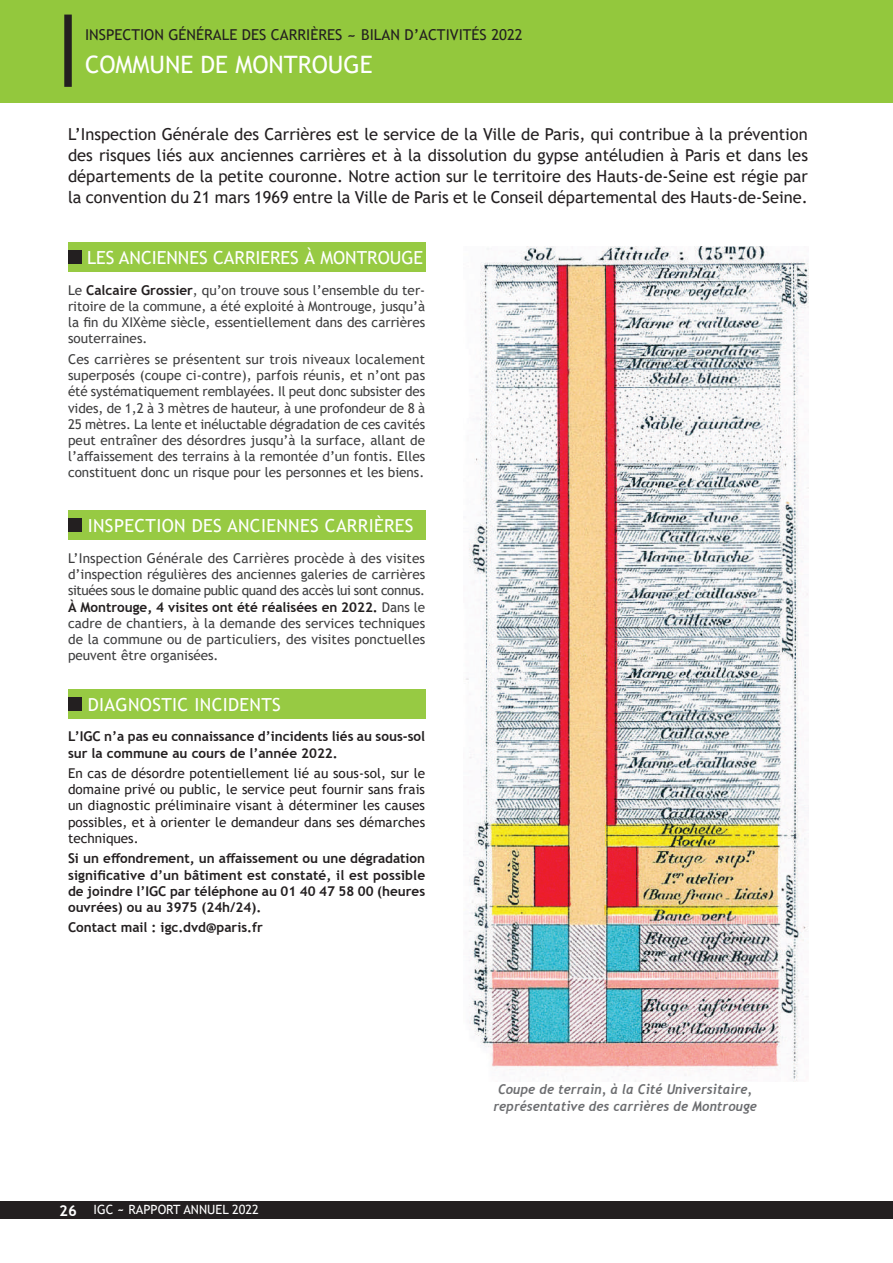
<style>
.page{position:relative;width:893px;height:1263px;background:#fff}
.page>*{position:absolute;margin:0;border:0;box-sizing:border-box;transform-origin:0 0}
.t1{font:24px "Trebuchet MS";color:#fff}
.t2{font:18px "Trebuchet MS";letter-spacing:.02em;color:#fff}
.t3{font:18px "Trebuchet MS";color:#fff}
.t4{font:16.5px/21px "Trebuchet MS";color:#231f20;text-align:justify}
.t5{font:15px "Trebuchet MS";color:#231f20}
.t6{font:13.5px/16.2px "Trebuchet MS";color:#3e3e3f;text-align:justify}
.t7{font:700 13.5px/16.2px "Trebuchet MS";color:#231f20}
.t8{font:13.5px/16.2px "Trebuchet MS";letter-spacing:.005em;color:#231f20;text-align:justify}
.t9{font:italic 700 13.5px/16.5px "Trebuchet";letter-spacing:.005em;color:#6c6d70;text-align:center;scale:.95 1}
.t10{font:12.75px "Trebuchet MS";color:#fff}
.s1{font-weight:700;font-size:13.5px}
.s2{font-weight:700;color:#231f20}
.s3{font-weight:700;font-size:15px}
.s4{font-weight:700}
</style>
<div class="page">
<div style="left:0;top:0;width:893px;height:102px;background:#93c83d"></div>
<div style="left:0;top:1201px;width:893px;height:17px;background:#231f20"></div>
<div style="left:64px;top:15px;width:8px;height:72px;background:#231f20"></div>
<div style="left:68px;top:242px;width:357px;height:30px;background:#97ca43"></div>
<div style="left:68px;top:250px;width:14px;height:14px;background:#231f20"></div>
<img style="left:466px;top:246px;width:342px;height:835px">
<div style="left:68px;top:510px;width:357px;height:30px;background:#97ca43"></div>
<div style="left:68px;top:518px;width:14px;height:14px;background:#231f20"></div>
<div style="left:68px;top:689px;width:357px;height:30px;background:#97ca43"></div>
<div style="left:68px;top:697px;width:14px;height:14px;background:#231f20"></div>
<p class="t5" style="left:85px;top:25px;width:439px">INSPECTION GÉNÉRALE DES CARRIÈRES <span class="s1">~</span> BILAN D’ACTIVITÉS 2022</p>
<h1 class="t1" style="left:85px;top:49px;width:289px">COMMUNE DE MONTROUGE</h1>
<p class="t4" style="left:68px;top:123px;width:741px">L’Inspection Générale des Carrières est le service de la Ville de Paris, qui contribue à la prévention des risques liés aux anciennes carrières et à la dissolution du gypse antéludien à Paris et dans les départements de la petite couronne. Notre action sur le territoire des Hauts-de-Seine est régie par la convention du 21 mars 1969 entre la Ville de Paris et le Conseil départemental des Hauts-de-Seine.</p>
<h2 class="t3" style="left:87px;top:246px;width:338px">LES ANCIENNES CARRIERES À MONTROUGE</h2>
<p class="t6" style="left:68px;top:282px;width:359px">Le <span class="s2">Calcaire Grossier</span>, qu’on trouve sous l’ensemble du ter&shy;ritoire de la commune, a été exploité à Montrouge, jusqu’à la fin du XIXème siècle, essentiellement dans des carrières souterraines.</p>
<p class="t6" style="left:68px;top:351px;width:359px">Ces carrières se présentent sur trois niveaux localement superposés (coupe ci-contre), parfois réunis, et n’ont pas été systématiquement remblayées. Il peut donc subsister des vides, de 1,2 à 3 mètres de hauteur, à une profondeur de 8 à 25 mètres. La lente et inéluctable dégradation de ces cavités peut entraîner des désordres jusqu’à la surface, allant de l’affaissement des terrains à la remontée d’un fontis. Elles constituent donc un risque pour les personnes et les biens.</p>
<h2 class="t2" style="left:88px;top:514px;width:327px">INSPECTION DES ANCIENNES CARRIÈRES</h2>
<p class="t6" style="left:68px;top:550px;width:359px">L’Inspection Générale des Carrières procède à des visites d’inspection régulières des anciennes galeries de carrières situées sous le domaine public quand des accès lui sont connus.<br><span class="s2">À Montrouge, 4 visites ont été réalisées en 2022.</span> Dans le cadre de chantiers, à la demande des services techniques de la commune ou de particuliers, des visites ponctuelles peuvent être organisées.</p>
<h2 class="t2" style="left:88px;top:693px;width:195px">DIAGNOSTIC INCIDENTS</h2>
<p class="t7" style="left:68px;top:728px;width:359px">L’IGC n’a pas eu connaissance d’incidents liés au sous-sol sur la commune au cours de l’année 2022.</p>
<p class="t8" style="left:68px;top:765px;width:359px">En cas de désordre potentiellement lié au sous-sol, sur le domaine privé ou public, le service peut fournir sans frais un diagnostic préliminaire visant à déterminer les causes possibles, et à orienter le demandeur dans ses démarches techniques.</p>
<p class="t7" style="left:68px;top:850px;width:359px;text-align:justify">Si un effondrement, un affaissement ou une dégradation significative d’un bâtiment est constaté, il est possible de joindre l’IGC par téléphone au 01 40 47 58 00 (heures ouvrées) ou au 3975 (24h/24).</p>
<p class="t7" style="left:68px;top:919px;width:196px">Contact mail : igc.dvd@paris.fr</p>
<p class="t10" style="left:59px;top:1201px;width:201px"><span class="s3">26</span> IGC <span class="s4">~</span> RAPPORT ANNUEL 2022</p>
<p class="t9" style="left:493px;top:1081px;width:279px">Coupe de terrain, à la Cité Universitaire, représentative des carrières de Montrouge</p>
</div>
